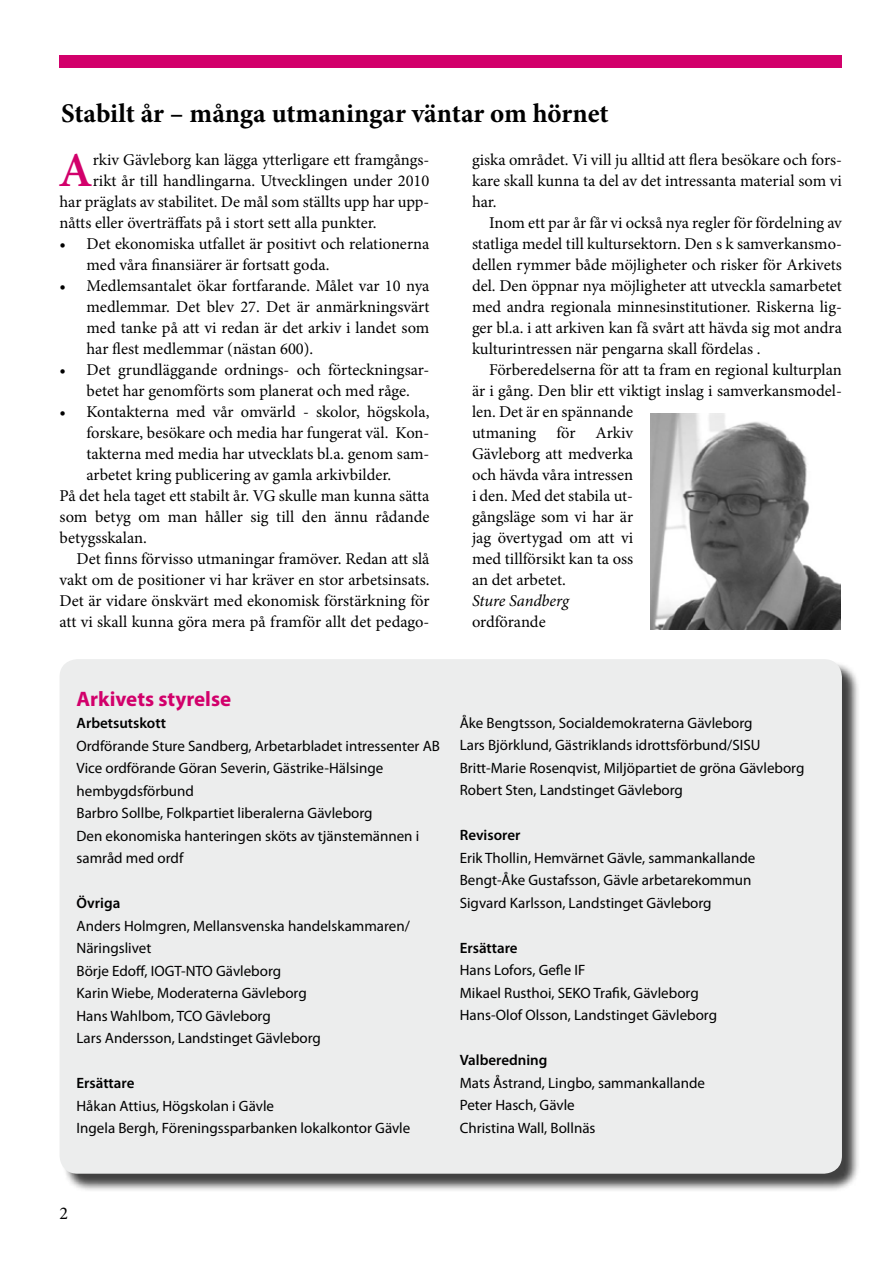
<style>
.page{position:relative;width:893px;height:1263px;background:#fff}
.page>*{position:absolute;margin:0;border:0;box-sizing:border-box;transform-origin:0 0}
.t1{font:600 48.75px "Minion Pro";color:#d2006b}
.t2{font:700 27px "Minion Pro";letter-spacing:-.005em;color:#000}
.t3{font:700 21px "Myriad Pro";color:#d2006b}
.t4{font:18px "Minion Pro";color:#000}
.t5{font:16.5px/21px "Minion Pro";color:#000;text-align:justify}
.t6{font:italic 16.5px "Minion Pro";letter-spacing:-.01em;color:#000}
.t7{font:15px/22.5px "Myriad Pro";color:#000}
.t8{font:600 15px "Myriad Pro";color:#000}
</style>
<div class="page">
<div style="left:60px;top:55px;width:782px;height:13px;background:#d2006b"></div>
<div style="left:62px;top:661px;width:798px;height:531px;background:#000;opacity:.75"></div>
<div style="left:60px;top:659px;width:782px;height:515px;background:#eceded;border-radius:18px"></div>
<img style="left:650px;top:413px;width:191px;height:216px">
<h2 class="t2" style="left:61px;top:94px;width:549px">Stabilt år – många utmaningar väntar om hörnet</h2>
<h1 class="t1" style="left:59px;top:137px;width:36px">A</h1>
<p class="t5" style="left:93px;top:149px;width:338px">rkiv Gävleborg kan lägga ytterligare ett framgångs-</p>
<p class="t5" style="left:93px;top:170px;width:338px">rikt år till handlingarna. Utvecklingen under 2010</p>
<p class="t5" style="left:60px;top:191px;width:371px">har präglats av stabilitet. De mål som ställts upp har upp-</p>
<p class="t5" style="left:60px;top:212px;width:318px">nåtts eller överträffats på i stort sett alla punkter.</p>
<p class="t5" style="left:87px;top:233px;width:344px;text-indent:-27px">• Det ekonomiska utfallet är positivt och relationerna med våra finansiärer är fortsatt goda.</p>
<p class="t5" style="left:87px;top:275px;width:344px;text-indent:-27px">• Medlemsantalet ökar fortfarande. Målet var 10 nya medlemmar. Det blev 27. Det är anmärkningsvärt med tanke på att vi redan är det arkiv i landet som har flest medlemmar (nästan 600).</p>
<p class="t5" style="left:60px;top:359px;width:371px;text-align:center">• Det grundläggande ordnings- och förteckningsar&shy;betet har genomförts som planerat och med råge.</p>
<p class="t5" style="left:60px;top:401px;width:371px">• Kontakterna med vår omvärld - skolor, högskola,</p>
<p class="t5" style="left:87px;top:422px;width:344px">forskare, besökare och media har fungerat väl. Kon-</p>
<p class="t5" style="left:87px;top:443px;width:343px">takterna med media har utvecklats bl.a. genom sam-</p>
<p class="t5" style="left:87px;top:464px;width:306px">arbetet kring publicering av gamla arkivbilder.</p>
<p class="t5" style="left:60px;top:485px;width:371px">På det hela taget ett stabilt år. VG skulle man kunna sätta</p>
<p class="t5" style="left:60px;top:506px;width:371px">som betyg om man håller sig till den ännu rådande</p>
<p class="t5" style="left:60px;top:527px;width:89px">betygsskalan.</p>
<p class="t5" style="left:77px;top:548px;width:354px">Det finns förvisso utmaningar framöver. Redan att slå</p>
<p class="t5" style="left:60px;top:569px;width:371px">vakt om de positioner vi har kräver en stor arbetsinsats.</p>
<p class="t5" style="left:60px;top:590px;width:371px">Det är vidare önskvärt med ekonomisk förstärkning för</p>
<p class="t5" style="left:60px;top:611px;width:371px">att vi skall kunna göra mera på framför allt det pedago-</p>
<p class="t5" style="left:472px;top:149px;width:371px">giska området. Vi vill ju alltid att flera besökare och fors&shy;kare skall kunna ta del av det intressanta material som vi har.</p>
<p class="t5" style="left:472px;top:212px;width:371px;text-indent:17px">Inom ett par år får vi också nya regler för fördelning av statliga medel till kultursektorn. Den s k samverkansmo&shy;dellen rymmer både möjligheter och risker för Arkivets del. Den öppnar nya möjligheter att utveckla samarbetet med andra regionala minnesinstitutioner. Riskerna lig&shy;ger bl.a. i att arkiven kan få svårt att hävda sig mot andra kulturintressen när pengarna skall fördelas .</p>
<p class="t5" style="left:472px;top:360px;width:371px;text-align:left;text-indent:17px">Förberedelserna för att ta fram en regional kulturplan är i gång. Den blir ett viktigt inslag i samverkansmodel&shy;len. Det är en spännande<br>utmaning för Arkiv<br>Gävleborg att medverka<br>och hävda våra intressen<br>i den. Med det stabila ut-<br>gångsläge som vi har är<br>jag övertygad om att vi<br>med tillförsikt kan ta oss<br>an det arbetet.</p>
<p class="t6" style="left:472px;top:590px;width:99px">Sture Sandberg</p>
<p class="t5" style="left:472px;top:612px;width:75px">ordförande</p>
<p class="t3" style="left:77px;top:685px;width:156px">Arkivets styrelse</p>
<p class="t8" style="left:77px;top:714px;width:91px">Arbetsutskott</p>
<p class="t7" style="left:77px;top:734px;width:365px">Ordförande Sture Sandberg, Arbetarbladet intressenter AB Vice ordförande Göran Severin, Gästrike-Hälsinge hembygdsförbund<br>Barbro Sollbe, Folkpartiet liberalerna Gävleborg<br>Den ekonomiska hanteringen sköts av tjänstemännen i samråd med ordf</p>
<p class="t8" style="left:77px;top:894px;width:45px">Övriga</p>
<p class="t7" style="left:77px;top:914px;width:335px">Anders Holmgren, Mellansvenska handelskammaren/ Näringslivet<br>Börje Edoff, IOGT-NTO Gävleborg<br>Karin Wiebe, Moderaterna Gävleborg<br>Hans Wahlbom, TCO Gävleborg<br>Lars Andersson, Landstinget Gävleborg</p>
<p class="t8" style="left:77px;top:1074px;width:59px">Ersättare</p>
<p class="t7" style="left:77px;top:1094px;width:335px">Håkan Attius, Högskolan i Gävle<br>Ingela Bergh, Föreningssparbanken lokalkontor Gävle</p>
<p class="t7" style="left:460px;top:711px;width:346px">Åke Bengtsson, Socialdemokraterna Gävleborg<br>Lars Björklund, Gästriklands idrottsförbund/SISU Britt-Marie Rosenqvist, Miljöpartiet de gröna Gävleborg Robert Sten, Landstinget Gävleborg</p>
<p class="t8" style="left:460px;top:826px;width:62px">Revisorer</p>
<p class="t7" style="left:460px;top:846px;width:297px">Erik Thollin, Hemvärnet Gävle, sammankallande<br>Bengt-Åke Gustafsson, Gävle arbetarekommun<br>Sigvard Karlsson, Landstinget Gävleborg</p>
<p class="t8" style="left:460px;top:938px;width:59px">Ersättare</p>
<p class="t7" style="left:460px;top:959px;width:259px">Hans Lofors, Gefle IF<br>Mikael Rusthoi, SEKO Trafik, Gävleborg<br>Hans-Olof Olsson, Landstinget Gävleborg</p>
<p class="t8" style="left:460px;top:1051px;width:89px">Valberedning</p>
<p class="t7" style="left:460px;top:1071px;width:247px">Mats Åstrand, Lingbo, sammankallande<br>Peter Hasch, Gävle<br>Christina Wall, Bollnäs</p>
<p class="t4" style="left:60px;top:1201px;width:10px">2</p>
</div>
